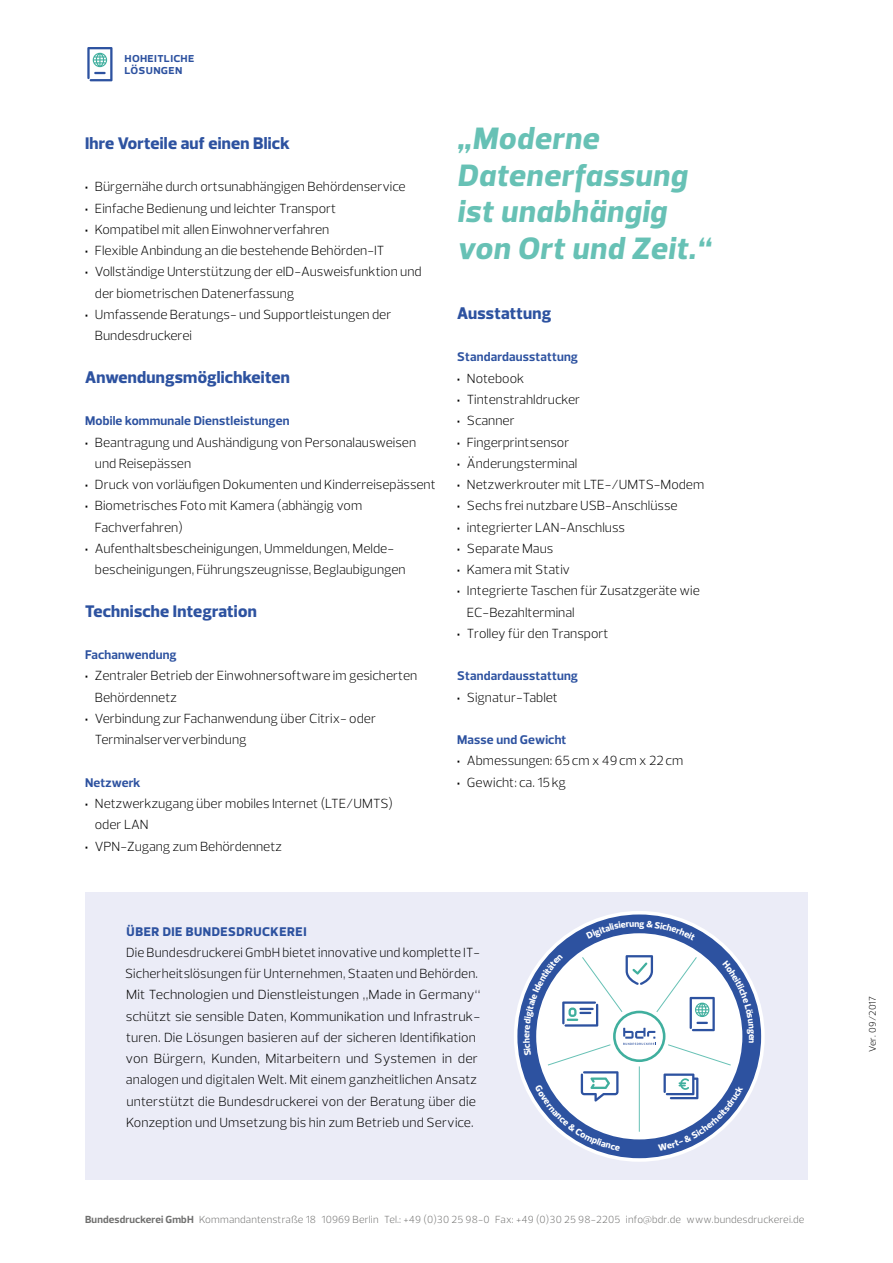
<style>
.page{position:relative;width:893px;height:1263px;background:#fff}
.page>*{position:absolute;margin:0;border:0;box-sizing:border-box;transform-origin:0 0}
.t1{font:italic 800 31.5px/36.8px "Prelo";letter-spacing:.03em;color:#67c1b5}
.t2{font:800 17.1px "Prelo";letter-spacing:.015em;color:#2d52a0}
.t3{font:300 13.5px/21.3px "Prelo";color:#000}
.t4{font:700 12.9px "Prelo";letter-spacing:.015em;color:#2d52a0}
.t5{font:800 12.9px "Prelo";letter-spacing:.045em;color:#2d52a0}
.t6{font:700 12px/12px "Prelo";letter-spacing:.03em;color:#2d52a0}
.t7{font:300 10.5px "Prelo";letter-spacing:.015em;color:#6f6f6e}
.t8{font:300 9.75px "Prelo";letter-spacing:.015em;color:#000}
.t9{font:800 9.45px "Prelo";color:#fff}
.s1{font-weight:700}
</style>
<div class="page">
<div style="left:85px;top:893px;width:723px;height:287px;background:#ebecf7"></div>
<svg style="left:520px;top:917px;width:238px;height:238px;background:#acbad9"></svg>
<div style="left:514px;top:911px;width:251px;height:251px;border:13px solid #fff;border-radius:50%"></div>
<div style="left:517px;top:914px;width:244px;height:244px;border:19px solid #2d52a0;border-radius:50%"></div>
<svg style="left:87px;top:47px;width:26px;height:34px"></svg>
<svg style="left:586px;top:920px;width:109px;height:20px;background:#5875b3"></svg>
<svg style="left:523px;top:954px;width:231px;height:197px;background:#cbd5e7"></svg>
<p class="t6" style="left:125px;top:52px;width:71px">Hoheitliche<br>Lösungen</p>
<p class="t2" style="left:85px;top:132px;width:206px">Ihre Vorteile auf einen Blick</p>
<p class="t3" style="left:85px;top:176px;width:322px"><span class="s1">•</span> Bürgernähe durch ortsunabhängigen Behördenservice</p>
<p class="t3" style="left:85px;top:197px;width:253px"><span class="s1">•</span> Einfache Bedienung und leichter Transport</p>
<p class="t3" style="left:85px;top:219px;width:246px"><span class="s1">•</span> Kompatibel mit allen Einwohnerverfahren</p>
<p class="t3" style="left:85px;top:240px;width:301px"><span class="s1">•</span> Flexible Anbindung an die bestehende Behörden-IT</p>
<p class="t3" style="left:95px;top:261px;width:328px;text-indent:-10px"><span class="s1">•</span> Vollständige Unterstützung der eID-Ausweisfunktion und der biometrischen Datenerfassung</p>
<p class="t3" style="left:95px;top:304px;width:298px;text-indent:-10px"><span class="s1">•</span> Umfassende Beratungs- und Supportleistungen der<br>Bundesdruckerei</p>
<p class="t2" style="left:85px;top:366px;width:206px">Anwendungsmöglichkeiten</p>
<p class="t4" style="left:85px;top:413px;width:206px">Mobile kommunale Dienstleistungen</p>
<p class="t3" style="left:95px;top:431px;width:323px;text-indent:-10px"><span class="s1">•</span> Beantragung und Aushändigung von Personalausweisen und Reisepässen</p>
<p class="t3" style="left:85px;top:474px;width:352px"><span class="s1">•</span> Druck von vorläufigen Dokumenten und Kinderreisepässent</p>
<p class="t3" style="left:95px;top:495px;width:269px;text-indent:-10px"><span class="s1">•</span> Biometrisches Foto mit Kamera (abhängig vom<br>Fachverfahren)</p>
<p class="t3" style="left:95px;top:538px;width:312px;text-indent:-10px"><span class="s1">•</span> Aufenthaltsbescheinigungen, Ummeldungen, Melde&shy;bescheinigungen, Führungszeugnisse, Beglaubigungen</p>
<p class="t2" style="left:85px;top:600px;width:173px">Technische Integration</p>
<p class="t4" style="left:85px;top:647px;width:93px">Fachanwendung</p>
<p class="t3" style="left:95px;top:665px;width:324px;text-indent:-10px"><span class="s1">•</span> Zentraler Betrieb der Einwohnersoftware im gesicherten<br>Behördennetz</p>
<p class="t3" style="left:95px;top:708px;width:283px;text-indent:-10px"><span class="s1">•</span> Verbindung zur Fachanwendung über Citrix- oder<br>Terminalserververbindung</p>
<p class="t4" style="left:85px;top:774px;width:57px">Netzwerk</p>
<p class="t3" style="left:95px;top:793px;width:300px;text-indent:-10px"><span class="s1">•</span> Netzwerkzugang über mobiles Internet (LTE/UMTS) oder LAN</p>
<p class="t3" style="left:85px;top:835px;width:198px"><span class="s1">•</span> VPN-Zugang zum Behördennetz</p>
<h1 class="t1" style="left:457px;top:120px;width:255px">„Moderne<br>Datenerfassung ist unabhängig von Ort und Zeit.“</h1>
<p class="t2" style="left:457px;top:302px;width:96px">Ausstattung</p>
<p class="t4" style="left:457px;top:349px;width:122px">Standardausstattung</p>
<p class="t3" style="left:457px;top:368px;width:69px"><span class="s1">•</span> Notebook</p>
<p class="t3" style="left:457px;top:389px;width:125px"><span class="s1">•</span> Tintenstrahldrucker</p>
<p class="t3" style="left:457px;top:410px;width:59px"><span class="s1">•</span> Scanner</p>
<p class="t3" style="left:457px;top:431px;width:114px"><span class="s1">•</span> Fingerprintsensor</p>
<p class="t3" style="left:457px;top:453px;width:122px"><span class="s1">•</span> Änderungsterminal</p>
<p class="t3" style="left:457px;top:474px;width:249px"><span class="s1">•</span> Netzwerkrouter mit LTE-/UMTS-Modem</p>
<p class="t3" style="left:457px;top:495px;width:222px"><span class="s1">•</span> Sechs frei nutzbare USB-Anschlüsse</p>
<p class="t3" style="left:457px;top:516px;width:169px"><span class="s1">•</span> integrierter LAN-Anschluss</p>
<p class="t3" style="left:457px;top:538px;width:98px"><span class="s1">•</span> Separate Maus</p>
<p class="t3" style="left:457px;top:559px;width:114px"><span class="s1">•</span> Kamera mit Stativ</p>
<p class="t3" style="left:467px;top:580px;width:234px;text-indent:-10px"><span class="s1">•</span> Integrierte Taschen für Zusatzgeräte wie<br>EC-Bezahlterminal</p>
<p class="t3" style="left:457px;top:623px;width:153px"><span class="s1">•</span> Trolley für den Transport</p>
<p class="t4" style="left:457px;top:668px;width:122px">Standardausstattung</p>
<p class="t3" style="left:457px;top:686px;width:102px"><span class="s1">•</span> Signatur-Tablet</p>
<p class="t4" style="left:457px;top:732px;width:111px">Masse und Gewicht</p>
<p class="t3" style="left:457px;top:750px;width:228px"><span class="s1">•</span> Abmessungen: 65cm x 49cm x 22cm</p>
<p class="t3" style="left:457px;top:771px;width:110px"><span class="s1">•</span> Gewicht: ca. 15kg</p>
<p class="t5" style="left:127px;top:923px;width:180px">Über die Bundesdruckerei</p>
<p class="t3" style="left:125px;top:942px;width:357px">Die Bundesdruckerei GmbH bietet innovative und komplette IT-Sicherheitslösungen für Unternehmen, Staaten und Behörden.<br>Mit Technologien und Dienstleistungen „Made in Germany“ schützt sie sensible Daten, Kommunikation und Infrastruk&shy;turen. Die Lösungen basieren auf der sicheren Identifikation von Bürgern, Kunden, Mitarbeitern und Systemen in der analogen und digitalen Welt. Mit einem ganzheitlichen Ansatz unterstützt die Bundesdruckerei von der Beratung über die Konzeption und Umsetzung bis hin zum Betrieb und Service.</p>
<p class="t9" style="left:520px;top:1038px;width:7px;rotate:-90deg">e</p>
<p class="t9" style="left:758px;top:1033px;width:6px;rotate:90deg">e</p>
<p class="t7" style="left:85px;top:1212px;width:721px"><span class="s1">Bundesdruckerei GmbH</span> Kommandantenstraße 18 10969 Berlin Tel.: +49 (0)30 25 98-0 Fax: +49 (0)30 25 98-2205 info@bdr.de www.bundesdruckerei.de</p>
<p class="t8" style="left:866px;top:1052px;width:57px;rotate:-90deg">Ver. 09/2017</p>
</div>
